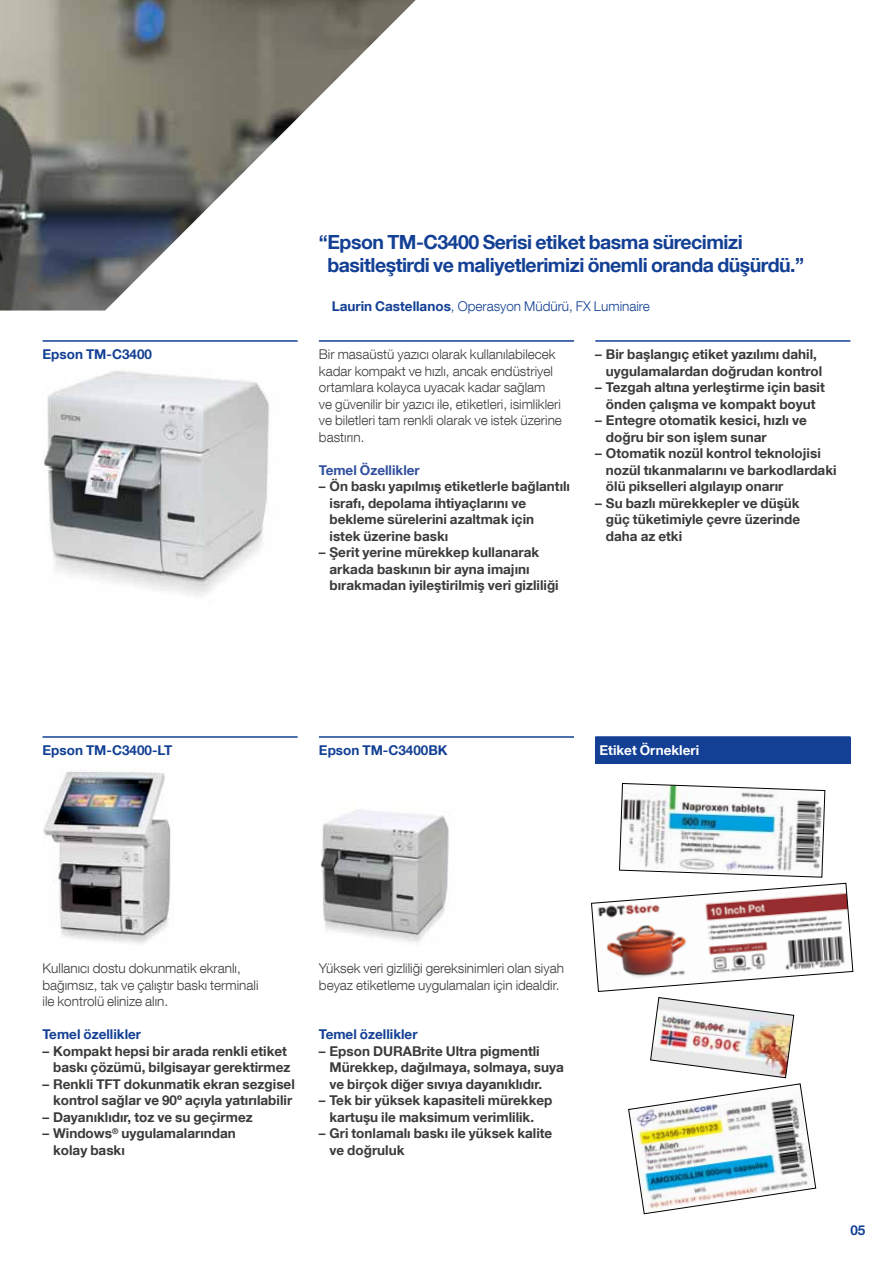
<style>
.page{position:relative;width:893px;height:1263px;background:#fff}
.page>*{position:absolute;margin:0;border:0;box-sizing:border-box;transform-origin:0 0}
.t1{font:700 19.5px/22.5px "Helvetica Neue LT Com";letter-spacing:-.025em;color:#134094}
.t2{font:700 13.5px/16.5px "Helvetica Neue LT Com";color:#3b3b3a}
.t3{font:300 13.5px/16.5px "Helvetica Neue LT Com";color:#3b3b3a}
.t4{font:700 13.5px "Helvetica Neue LT Com";color:#134094}
.t5{font:300 13.5px "Helvetica Neue LT Com";color:#134094}
.t6{font:700 13.5px "Helvetica Neue LT Com";color:#304f9e}
.t7{font:700 13.5px "Helvetica Neue LT Com";color:#fff}
.s1{font-weight:700}
</style>
<div class="page">
<img style="left:0;top:0;width:416px;height:310px">
<hr style="left:43px;top:340px;width:255px;height:2px;background:#134094">
<hr style="left:319px;top:340px;width:255px;height:2px;background:#134094">
<hr style="left:595px;top:340px;width:255px;height:2px;background:#134094">
<img style="left:43px;top:371px;width:226px;height:225px">
<div style="left:595px;top:737px;width:255px;height:27px;background:#134094"></div>
<hr style="left:43px;top:736px;width:255px;height:2px;background:#134094">
<hr style="left:319px;top:736px;width:255px;height:2px;background:#134094">
<hr style="left:595px;top:736px;width:255px;height:2px;background:#134094">
<img style="left:43px;top:772px;width:128px;height:172px">
<img style="left:320px;top:809px;width:129px;height:133px">
<svg style="left:619px;top:783px;width:206px;height:94px"></svg>
<img style="left:591px;top:883px;width:262px;height:331px">
<h1 class="t1" style="left:327px;top:230px;width:478px;text-indent:-9px">“Epson TM-C3400 Serisi etiket basma sürecimizi basitleştirdi ve maliyetlerimizi önemli oranda düşürdü.”</h1>
<p class="t5" style="left:319px;top:297px;width:332px"><span class="s1">Laurin Castellanos</span>, Operasyon Müdürü, FX Luminaire</p>
<p class="t4" style="left:43px;top:346px;width:111px">Epson TM-C3400</p>
<p class="t3" style="left:319px;top:346px;width:245px">Bir masaüstü yazıcı olarak kullanılabilecek kadar kompakt ve hızlı, ancak endüstriyel ortamlara kolayca uyacak kadar sağlam ve güvenilir bir yazıcı ile, etiketleri, isimlikleri ve biletleri tam renkli olarak ve istek üzerine bastırın.</p>
<p class="t6" style="left:319px;top:461px;width:102px">Temel Özellikler</p>
<p class="t2" style="left:330px;top:478px;width:242px;text-indent:-11px">– Ön baskı yapılmış etiketlerle bağlantılı israfı, depolama ihtiyaçlarını ve bekleme sürelerini azaltmak için<br>istek üzerine baskı</p>
<p class="t2" style="left:330px;top:544px;width:231px;text-indent:-11px">– Şerit yerine mürekkep kullanarak arkada baskının bir ayna imajını bırakmadan iyileştirilmiş veri gizliliği</p>
<p class="t2" style="left:606px;top:346px;width:218px;text-indent:-11px">– Bir başlangıç etiket yazılımı dahil, uygulamalardan doğrudan kontrol</p>
<p class="t2" style="left:595px;top:379px;width:231px;text-align:center">– Tezgah altına yerleştirme için basit önden çalışma ve kompakt boyut</p>
<p class="t2" style="left:606px;top:412px;width:202px;text-indent:-11px">– Entegre otomatik kesici, hızlı ve doğru bir son işlem sunar</p>
<p class="t2" style="left:606px;top:445px;width:232px;text-indent:-11px">– Otomatik nozül kontrol teknolojisi nozül tıkanmalarını ve barkodlardaki ölü pikselleri algılayıp onarır</p>
<p class="t2" style="left:606px;top:494px;width:196px;text-align:justify;text-indent:-11px">– Su bazlı mürekkepler ve düşük güç tüketimiyle çevre üzerinde daha az etki</p>
<p class="t4" style="left:43px;top:742px;width:123px">Epson TM-C3400-LT</p>
<p class="t4" style="left:319px;top:742px;width:130px">Epson TM-C3400BK</p>
<p class="t7" style="left:600px;top:742px;width:101px">Etiket Örnekleri</p>
<p class="t3" style="left:43px;top:960px;width:217px">Kullanıcı dostu dokunmatik ekranlı, bağımsız, tak ve çalıştır baskı terminali ile kontrolü elinize alın.</p>
<p class="t4" style="left:43px;top:1026px;width:100px">Temel özellikler</p>
<p class="t2" style="left:43px;top:1042px;width:250px;text-align:right">– Kompakt hepsi bir arada renkli etiket baskı çözümü, bilgisayar gerektirmez</p>
<p class="t2" style="left:43px;top:1075px;width:254px;text-align:center">– Renkli TFT dokunmatik ekran sezgisel kontrol sağlar ve 90º açıyla yatırılabilir</p>
<p class="t2" style="left:43px;top:1108px;width:212px">– Dayanıklıdır, toz ve su geçirmez</p>
<p class="t2" style="left:53px;top:1124px;width:184px;text-indent:-11px">– Windows<sup>®</sup> uygulamalarından kolay baskı</p>
<p class="t3" style="left:319px;top:960px;width:247px">Yüksek veri gizliliği gereksinimleri olan siyah beyaz etiketleme uygulamaları için idealdir.</p>
<p class="t4" style="left:319px;top:1026px;width:100px">Temel özellikler</p>
<p class="t2" style="left:330px;top:1042px;width:236px;text-indent:-11px">– Epson DURABrite Ultra pigmentli<br>Mürekkep, dağılmaya, solmaya, suya ve birçok diğer sıvıya dayanıklıdır.</p>
<p class="t2" style="left:319px;top:1091px;width:235px;text-align:center">– Tek bir yüksek kapasiteli mürekkep kartuşu ile maksimum verimlilik.</p>
<p class="t2" style="left:330px;top:1124px;width:224px;text-indent:-11px">– Gri tonlamalı baskı ile yüksek kalite ve doğruluk</p>
<p class="t4" style="left:850px;top:1222px;width:17px">05</p>
</div>
